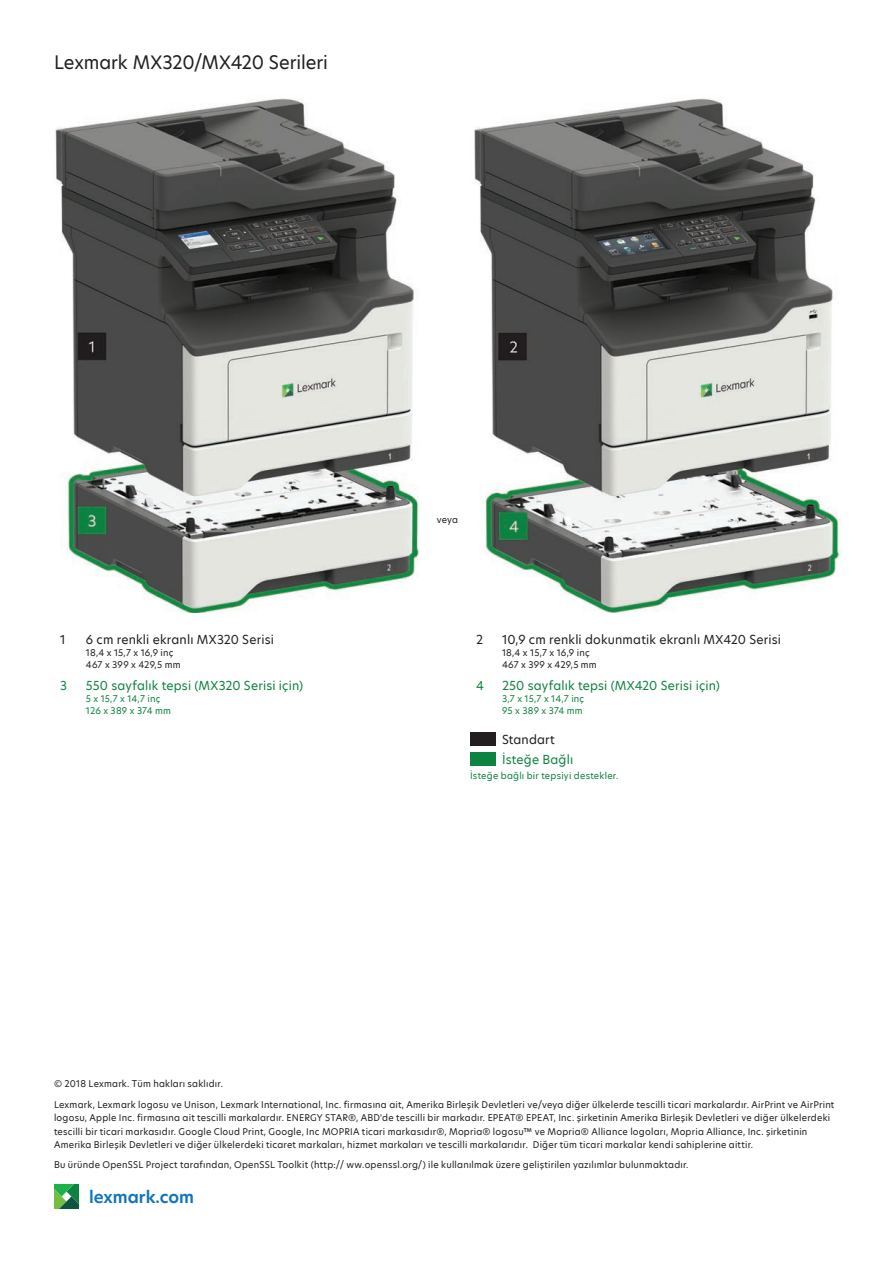
<style>
.page{position:relative;width:893px;height:1263px;background:#fff}
.page>*{position:absolute;margin:0;border:0;box-sizing:border-box;transform-origin:0 0}
.Title_-_secondary_he{font:18px "TP Hero";color:#231f20}
.URL{font:600 16.5px "TP Hero";color:#1074bc}
.Line_art_-_green{font:12px "TP Hero";letter-spacing:.015em;color:#0c8340}
.Line_art_-_black{font:12px "TP Hero";letter-spacing:.015em;color:#231f20}
.Copyright{font:9px/13.5px "TP Hero";letter-spacing:.025em;color:#231f20}
.Line_art_-_green_sma{font:9px "TP Hero";letter-spacing:.025em;color:#0c8340}
.Line_art_-_black_sma{font:9px "TP Hero";letter-spacing:.02em;color:#231f20}
</style>
<div class="page">
<svg style="left:54px;top:1184px;width:25px;height:25px"></svg>
<img style="left:55px;top:98px;width:364px;height:515px">
<img style="left:474px;top:98px;width:367px;height:515px">
<div style="left:470px;top:732px;width:26px;height:14px;background:#231f20"></div>
<div style="left:470px;top:752px;width:26px;height:14px;background:#0c8340"></div>
<p class="Title_-_secondary_he" style="left:54px;top:50px;width:275px">Lexmark MX320/MX420 Serileri</p>
<p class="Line_art_-_black" style="left:60px;top:631px;width:7px">1</p>
<p class="Line_art_-_black" style="left:86px;top:631px;width:190px">6 cm renkli ekranlı MX320 Serisi</p>
<p class="Line_art_-_black_sma" style="left:86px;top:646px;width:89px">18,4 x 15,7 x 16,9 inç</p>
<p class="Line_art_-_black_sma" style="left:86px;top:658px;width:96px">467 x 399 x 429,5 mm</p>
<p class="Line_art_-_green" style="left:60px;top:677px;width:8px">3</p>
<p class="Line_art_-_green" style="left:86px;top:677px;width:219px">550 sayfalık tepsi (MX320 Serisi için)</p>
<p class="Line_art_-_green_sma" style="left:86px;top:692px;width:76px">5 x 15,7 x 14,7 inç</p>
<p class="Line_art_-_green_sma" style="left:86px;top:704px;width:87px">126 x 389 x 374 mm</p>
<p class="Copyright" style="left:437px;top:513px;width:23px">veya</p>
<p class="Line_art_-_black" style="left:476px;top:631px;width:9px">2</p>
<p class="Line_art_-_black" style="left:502px;top:631px;width:280px">10,9 cm renkli dokunmatik ekranlı MX420 Serisi</p>
<p class="Line_art_-_black_sma" style="left:502px;top:646px;width:89px">18,4 x 15,7 x 16,9 inç</p>
<p class="Line_art_-_black_sma" style="left:502px;top:658px;width:96px">467 x 399 x 429,5 mm</p>
<p class="Line_art_-_green" style="left:476px;top:677px;width:9px">4</p>
<p class="Line_art_-_green" style="left:502px;top:677px;width:219px">250 sayfalık tepsi (MX420 Serisi için)</p>
<p class="Line_art_-_green_sma" style="left:502px;top:692px;width:84px">3,7 x 15,7 x 14,7 inç</p>
<p class="Line_art_-_green_sma" style="left:502px;top:704px;width:82px">95 x 389 x 374 mm</p>
<p class="Line_art_-_black" style="left:502px;top:732px;width:54px">Standart</p>
<p class="Line_art_-_green" style="left:502px;top:752px;width:73px">İsteğe Bağlı</p>
<p class="Line_art_-_green_sma" style="left:470px;top:770px;width:150px">İsteğe bağlı bir tepsiyi destekler.</p>
<p class="Copyright" style="left:54px;top:1077px;width:170px">© 2018 Lexmark. Tüm hakları saklıdır.</p>
<p class="Copyright" style="left:54px;top:1097px;width:782px">Lexmark, Lexmark logosu ve Unison, Lexmark International, Inc. firmasına ait, Amerika Birleşik Devletleri ve/veya diğer ülkelerde tescilli ticari markalardır. AirPrint ve AirPrint logosu, Apple Inc. firmasına ait tescilli markalardır. ENERGY STAR®, ABD'de tescilli bir markadır. EPEAT® EPEAT, Inc. şirketinin Amerika Birleşik Devletleri ve diğer ülkelerdeki tescilli bir ticari markasıdır. Google Cloud Print, Google, Inc MOPRIA ticari markasıdır®, Mopria® logosu™ ve Mopria® Alliance logoları, Mopria Alliance, Inc. şirketinin Amerika Birleşik Devletleri ve diğer ülkelerdeki ticaret markaları, hizmet markaları ve tescilli markalarıdır. Diğer tüm ticari markalar kendi sahiplerine aittir.</p>
<p class="Copyright" style="left:54px;top:1158px;width:636px">Bu üründe OpenSSL Project tarafından, OpenSSL Toolkit (http:// ww.openssl.org/) ile kullanılmak üzere geliştirilen yazılımlar bulunmaktadır.</p>
<p class="URL" style="left:89px;top:1186px;width:106px">lexmark.com</p>
</div>
